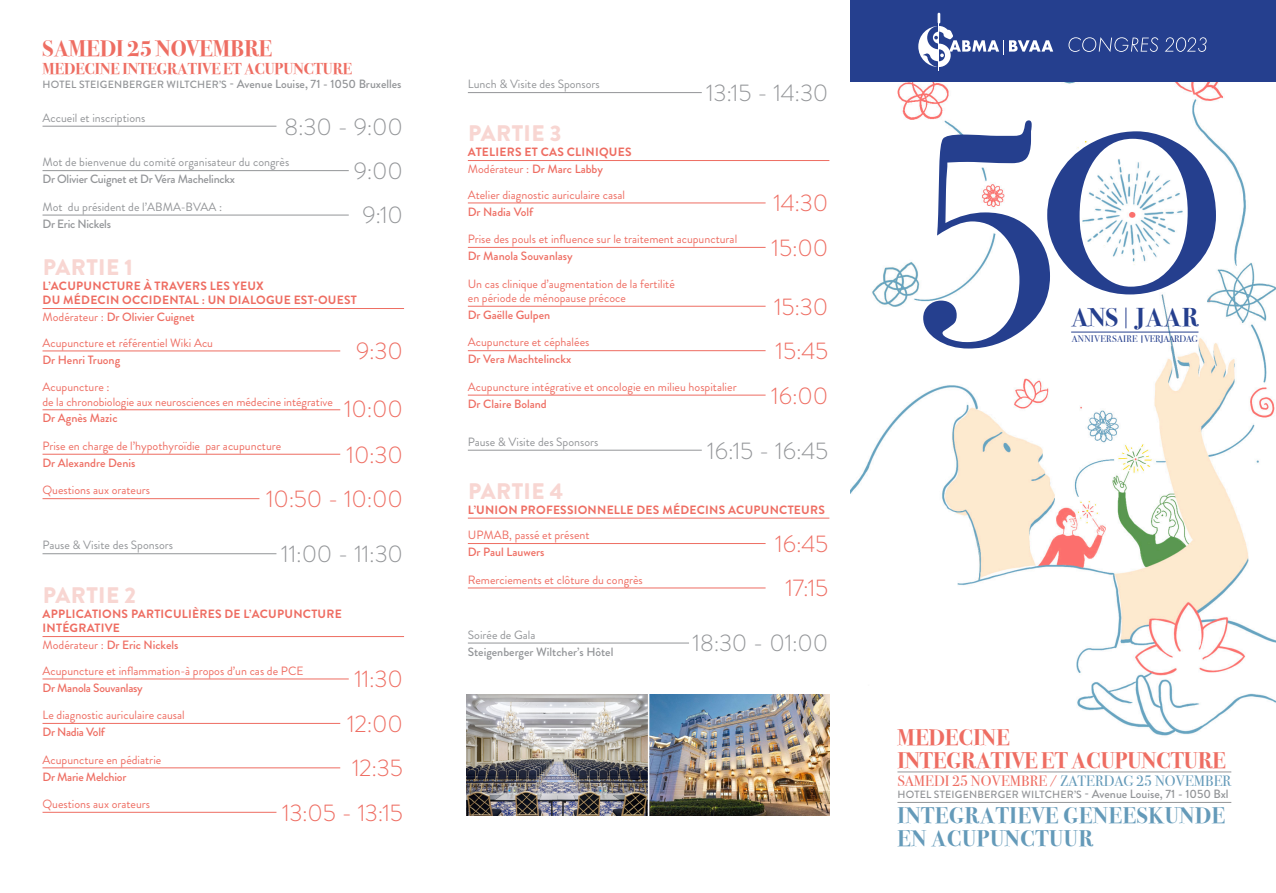
<style>
.page{position:relative;width:1276px;height:893px;background:#fff}
.page>*{position:absolute;margin:0;border:0;box-sizing:border-box;transform-origin:0 0}
.t1{font:700 25.8px "Bodoni Svty Two ITCTT";letter-spacing:.03em;color:#253f8e}
.t2{font:300 24px "Brandon Grotesque";letter-spacing:-.01em;color:#ee6d62}
.t3{font:300 24px "Brandon Grotesque";letter-spacing:-.01em;color:#939598}
.t4{font:700 22.5px "Bodoni Svty Two ITCTT";color:#ee6d62}
.t5{font:700 22.5px/22.5px "Bodoni Svty Two ITCTT";letter-spacing:.03em;color:#649ab9}
.t6{font:900 22.5px "Brandon Grotesque";letter-spacing:.02em;color:#f8d6d2}
.t7{font:700 15.75px "Bodoni Svty Two ITCTT";color:#ee6d62}
.t8{font:15px "Bodoni Svty Two ITCTT";color:#649ab9}
.t9{font:12px "Brandon Grotesque";color:#ee6d62}
.t10{font:700 12px "Brandon Grotesque";letter-spacing:.02em;color:#ee6d62}
.t11{font:500 12px "Brandon Grotesque";color:#ee6d62}
.t12{font:12px "Brandon Grotesque";color:#939598}
.t13{font:500 12px "Brandon Grotesque";letter-spacing:-.015em;color:#939598}
.t14{font:500 12px "Brandon Grotesque";letter-spacing:-.02em;color:#ee6d62}
.t15{font:500 10.5px "Brandon Grotesque";letter-spacing:.02em;color:#939598}
.t16{font:9.45px "Bodoni Svty Two ITCTT";letter-spacing:.03em;color:#253f8e}
.s1{font-size:10.5px}
.s2{font-weight:400}
.s3{font-weight:500}
.s4{color:#ee6d62}
.s5{font-size:12px}
</style>
<div class="page">
<img style="left:850px;top:82px;width:426px;height:721px">
<hr style="left:897px;top:772px;width:334px;height:1px;background:#939598">
<hr style="left:897px;top:802px;width:334px;height:1px;background:#939598">
<svg style="left:923px;top:120px;width:293px;height:229px"></svg>
<hr style="left:468px;top:92px;width:234px;height:1px;background:#939598">
<hr style="left:468px;top:203px;width:297px;height:1px;background:#ee6d62">
<hr style="left:468px;top:160px;width:361px;height:1px;background:#ee6d62">
<hr style="left:468px;top:247px;width:297px;height:1px;background:#ee6d62">
<hr style="left:468px;top:350px;width:297px;height:1px;background:#ee6d62">
<hr style="left:468px;top:395px;width:297px;height:1px;background:#ee6d62">
<hr style="left:468px;top:306px;width:297px;height:1px;background:#ee6d62">
<hr style="left:468px;top:450px;width:234px;height:1px;background:#939598">
<hr style="left:468px;top:543px;width:297px;height:1px;background:#ee6d62">
<hr style="left:468px;top:518px;width:361px;height:1px;background:#ee6d62">
<hr style="left:468px;top:588px;width:297px;height:1px;background:#ee6d62">
<hr style="left:468px;top:643px;width:221px;height:1px;background:#939598">
<hr style="left:43px;top:126px;width:233px;height:1px;background:#939598">
<hr style="left:43px;top:170px;width:306px;height:1px;background:#939598">
<hr style="left:43px;top:215px;width:306px;height:1px;background:#939598">
<hr style="left:43px;top:308px;width:361px;height:1px;background:#ee6d62">
<hr style="left:43px;top:351px;width:297px;height:1px;background:#ee6d62">
<hr style="left:43px;top:409px;width:297px;height:1px;background:#ee6d62">
<hr style="left:43px;top:454px;width:297px;height:1px;background:#ee6d62">
<hr style="left:43px;top:498px;width:216px;height:1px;background:#ee6d62">
<hr style="left:43px;top:553px;width:233px;height:1px;background:#939598">
<hr style="left:43px;top:679px;width:306px;height:1px;background:#ee6d62">
<hr style="left:43px;top:723px;width:297px;height:1px;background:#ee6d62">
<hr style="left:43px;top:768px;width:297px;height:1px;background:#ee6d62">
<hr style="left:43px;top:812px;width:233px;height:1px;background:#ee6d62">
<hr style="left:43px;top:636px;width:361px;height:1px;background:#ee6d62">
<img style="left:467px;top:694px;width:362px;height:121px">
<hr style="left:648px;top:691px;width:1px;height:132px;background:#fff">
<div style="left:850px;top:0;width:426px;height:82px;background:#253f8e"></div>
<hr style="left:938px;top:23px;width:1px;height:48px;background:#fff">
<svg style="left:918px;top:13px;width:135px;height:54px"></svg>
<svg style="left:1068px;top:37px;width:90px;height:15px"></svg>
<svg style="left:1164px;top:37px;width:42px;height:15px"></svg>
<p class="t4" style="left:43px;top:30px;width:231px">SAMEDI 25 NOVEMBRE</p>
<p class="t7" style="left:43px;top:56px;width:311px">MEDECINE INTEGRATIVE ET ACUPUNCTURE</p>
<p class="t13" style="left:43px;top:76px;width:360px"><span class="s1">HOTEL STEIGENBERGER WILTCHER’S</span> - Avenue Louise, 71 - 1050 Bruxelles</p>
<p class="t12" style="left:43px;top:110px;width:104px">Accueil et inscriptions</p>
<p class="t3" style="left:284px;top:110px;width:120px">8:30 - 9:00</p>
<p class="t12" style="left:43px;top:154px;width:248px">Mot de bienvenue du comité organisateur du congrès</p>
<p class="t13" style="left:43px;top:171px;width:194px">Dr Olivier Cuignet et Dr Véra Machelinckx</p>
<p class="t3" style="left:354px;top:154px;width:51px">9:00</p>
<p class="t12" style="left:43px;top:198px;width:181px">Mot du président de l’ABMA-BVAA :</p>
<p class="t13" style="left:43px;top:215px;width:70px">Dr Eric Nickels</p>
<p class="t3" style="left:362px;top:199px;width:42px">9:10</p>
<p class="t6" style="left:43px;top:251px;width:92px">PARTIE 1</p>
<p class="t10" style="left:43px;top:277px;width:223px">L’ACUPUNCTURE À TRAVERS LES YEUX</p>
<p class="t10" style="left:43px;top:292px;width:316px">DU MÉDECIN OCCIDENTAL : UN DIALOGUE EST-OUEST</p>
<p class="t11" style="left:43px;top:309px;width:154px"><span class="s2">Modérateur :</span> Dr Olivier Cuignet</p>
<p class="t9" style="left:43px;top:334px;width:172px">Acupuncture et référentiel Wiki Acu</p>
<p class="t11" style="left:43px;top:351px;width:79px">Dr Henri Truong</p>
<p class="t2" style="left:356px;top:335px;width:48px">9:30</p>
<p class="t9" style="left:43px;top:379px;width:69px">Acupuncture :</p>
<p class="t9" style="left:43px;top:393px;width:292px">de la chronobiologie aux neurosciences en médecine intégrative</p>
<p class="t11" style="left:43px;top:410px;width:76px">Dr Agnès Mazic</p>
<p class="t9" style="left:43px;top:438px;width:240px">Prise en charge de l’hypothyroïdie par acupuncture</p>
<p class="t11" style="left:43px;top:454px;width:94px">Dr Alexandre Denis</p>
<p class="t2" style="left:344px;top:392px;width:60px">10:00</p>
<p class="t2" style="left:347px;top:438px;width:58px">10:30</p>
<p class="t9" style="left:43px;top:482px;width:109px">Questions aux orateurs</p>
<p class="t2" style="left:266px;top:482px;width:138px">10:50 - 10:00</p>
<p class="t12" style="left:43px;top:537px;width:132px">Pause &amp; Visite des Sponsors</p>
<p class="t3" style="left:281px;top:537px;width:123px">11:00 - 11:30</p>
<p class="t6" style="left:43px;top:579px;width:95px">PARTIE 2</p>
<p class="t10" style="left:43px;top:605px;width:301px">APPLICATIONS PARTICULIÈRES DE L’ACUPUNCTURE</p>
<p class="t10" style="left:43px;top:620px;width:79px">INTÉGRATIVE</p>
<p class="t11" style="left:43px;top:637px;width:137px"><span class="s2">Modérateur :</span> Dr Eric Nickels</p>
<p class="t9" style="left:43px;top:662px;width:263px">Acupuncture et inflammation-à propos d’un cas de PCE</p>
<p class="t14" style="left:43px;top:679px;width:102px">Dr Manola Souvanlasy</p>
<p class="t2" style="left:354px;top:663px;width:50px">11:30</p>
<p class="t9" style="left:43px;top:707px;width:144px">Le diagnostic auriculaire causal</p>
<p class="t14" style="left:43px;top:724px;width:64px">Dr Nadia Volf</p>
<p class="t9" style="left:43px;top:751px;width:120px">Acupuncture en pédiatrie</p>
<p class="t14" style="left:43px;top:768px;width:85px">Dr Marie Melchior</p>
<p class="t2" style="left:347px;top:707px;width:57px">12:00</p>
<p class="t2" style="left:352px;top:752px;width:52px">12:35</p>
<p class="t9" style="left:43px;top:796px;width:109px">Questions aux orateurs</p>
<p class="t2" style="left:282px;top:796px;width:122px">13:05 - 13:15</p>
<p class="t12" style="left:468px;top:76px;width:133px">Lunch &amp; Visite des Sponsors</p>
<p class="t3" style="left:706px;top:76px;width:124px">13:15 - 14:30</p>
<p class="t6" style="left:468px;top:118px;width:95px">PARTIE 3</p>
<p class="t10" style="left:468px;top:144px;width:165px">ATELIERS ET CAS CLINIQUES</p>
<p class="t9" style="left:468px;top:161px;width:137px">Modérateur : <span class="s3">Dr Marc Labby</span></p>
<p class="t9" style="left:468px;top:186px;width:159px">Atelier diagnostic auriculaire casal</p>
<p class="t11" style="left:468px;top:203px;width:67px">Dr Nadia Volf</p>
<p class="t9" style="left:468px;top:231px;width:271px">Prise des pouls et influence sur le traitement acupunctural</p>
<p class="t11" style="left:468px;top:248px;width:106px">Dr Manola Souvanlasy</p>
<p class="t9" style="left:468px;top:275px;width:208px">Un cas clinique d’augmentation de la fertilité</p>
<p class="t9" style="left:468px;top:290px;width:160px">en période de ménopause précoce</p>
<p class="t11" style="left:468px;top:306px;width:84px">Dr Gaëlle Gulpen</p>
<p class="t9" style="left:468px;top:334px;width:123px">Acupuncture et céphalées</p>
<p class="t11" style="left:468px;top:351px;width:105px">Dr Vera Machtelinckx</p>
<p class="t9" style="left:468px;top:378px;width:270px">Acupuncture intégrative et oncologie en milieu hospitalier</p>
<p class="t11" style="left:468px;top:395px;width:80px">Dr Claire Boland</p>
<p class="t2" style="left:773px;top:187px;width:56px">14:30</p>
<p class="t2" style="left:771px;top:231px;width:58px">15:00</p>
<p class="t2" style="left:774px;top:290px;width:56px">15:30</p>
<p class="t2" style="left:775px;top:334px;width:54px">15:45</p>
<p class="t2" style="left:771px;top:379px;width:59px">16:00</p>
<p class="t12" style="left:468px;top:434px;width:132px">Pause &amp; Visite des Sponsors</p>
<p class="t3" style="left:707px;top:434px;width:123px">16:15 - 16:45</p>
<p class="t6" style="left:468px;top:475px;width:97px">PARTIE 4</p>
<p class="t10" style="left:468px;top:501px;width:358px">L’UNION PROFESSIONNELLE DES MÉDECINS ACUPUNCTEURS</p>
<p class="t9" style="left:468px;top:527px;width:123px">UPMAB, passé et présent</p>
<p class="t11" style="left:468px;top:544px;width:78px">Dr Paul Lauwers</p>
<p class="t2" style="left:775px;top:527px;width:55px">16:45</p>
<p class="t9" style="left:468px;top:571px;width:177px">Remerciements et clôture du congrès</p>
<p class="t2" style="left:785px;top:572px;width:44px">17:15</p>
<p class="t12" style="left:468px;top:626px;width:69px">Soirée de Gala</p>
<p class="t13" style="left:468px;top:643px;width:147px">Steigenberger Wiltcher’s Hôtel</p>
<p class="t3" style="left:692px;top:627px;width:137px">18:30 - 01:00</p>
<p class="t1" style="left:1071px;top:296px;width:129px">ANS JAAR</p>
<p class="t16" style="left:1072px;top:331px;width:127px">ANNIVERSAIRE VERJAARDAG</p>
<p class="t4" style="left:897px;top:719px;width:114px">MEDECINE</p>
<p class="t4" style="left:897px;top:741px;width:330px">INTEGRATIVE ET ACUPUNCTURE</p>
<p class="t8" style="left:897px;top:769px;width:335px"><span class="s4">SAMEDI 25 NOVEMBRE /</span> ZATERDAG 25 NOVEMBER</p>
<p class="t15" style="left:897px;top:787px;width:333px">HOTEL STEIGENBERGER WILTCHER’S <span class="s5">- Avenue Louise, 71 - 1050 Bxl</span></p>
<p class="t5" style="left:897px;top:803px;width:329px">INTEGRATIEVE GENEESKUNDE<br>EN ACUPUNCTUUR</p>
</div>
